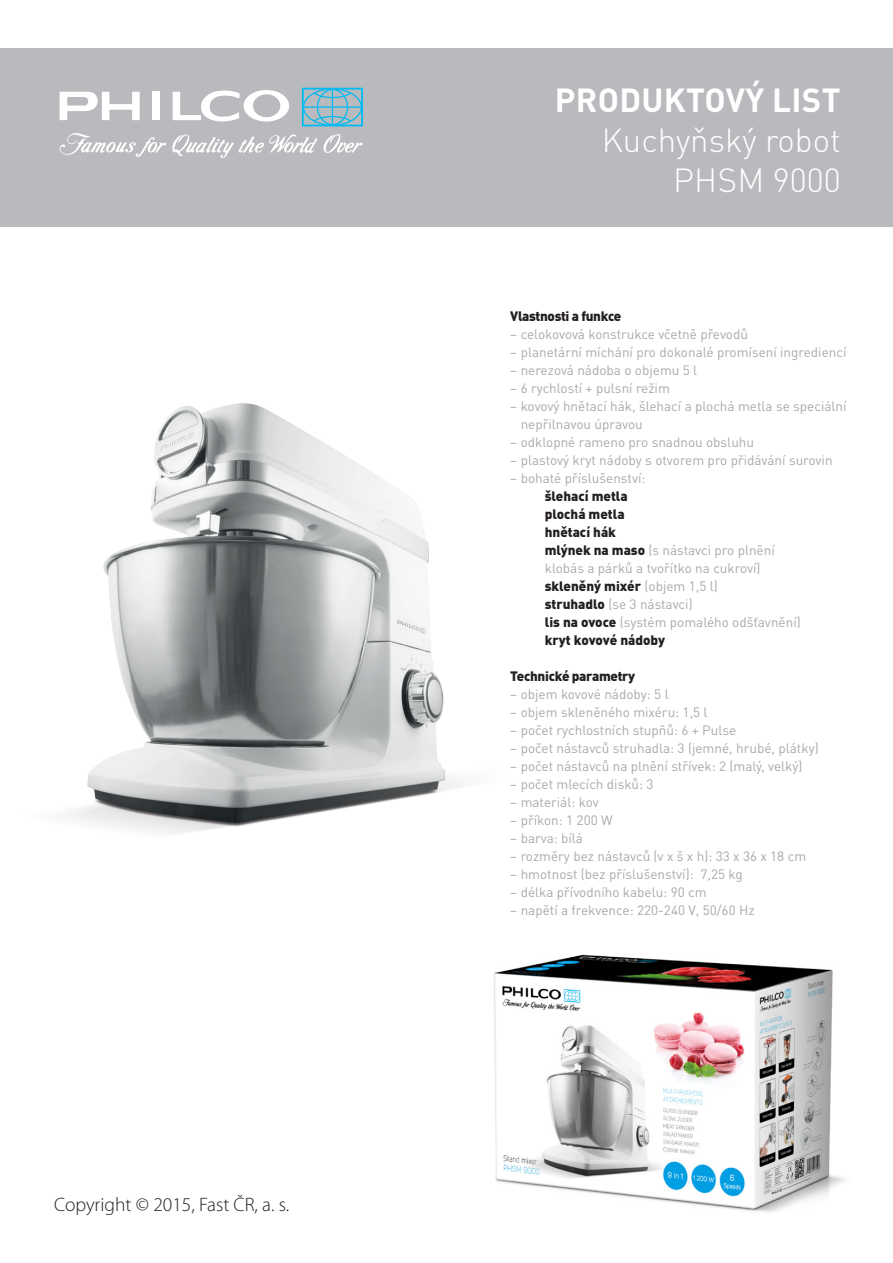
<style>
.page{position:relative;width:893px;height:1263px;background:#fff}
.page>*{position:absolute;margin:0;border:0;box-sizing:border-box;transform-origin:0 0}
.t1{font:300 33px/39.6px "DIN Pro";color:#fff;text-align:right}
.t2{font:700 33px "DIN Pro";letter-spacing:.01em;color:#fff}
.t3{font:300 19.5px "Myriad Pro";color:#231f20}
.t4{font:13.5px/18px "DIN Pro";color:#a8a9ad}
.t5{font:900 13.5px "DIN Pro";color:#231f20}
.t6{font:900 13.5px "DIN Pro";letter-spacing:-.025em;color:#231f20}
.s1{font-weight:900;color:#231f20}
.s2{font-weight:400;color:#a8a9ad}
</style>
<div class="page">
<img style="left:494px;top:955px;width:352px;height:257px">
<div style="left:0;top:48px;width:893px;height:179px;background:#b9babd"></div>
<svg style="left:60px;top:88px;width:303px;height:70px"></svg>
<img style="left:67px;top:403px;width:532px;height:590px">
<p class="t3" style="left:54px;top:1193px;width:237px">Copyright © 2015, Fast ČR, a. s.</p>
<p class="t2" style="left:555px;top:78px;width:287px">PRODUKTOVÝ LIST</p>
<p class="t1" style="left:602px;top:119px;width:241px">Kuchyňský robot<br>PHSM 9000</p>
<p class="t6" style="left:510px;top:307px;width:113px">Vlastnosti a funkce</p>
<p class="t4" style="left:510px;top:325px;width:239px">– celokovová konstrukce včetně převodů</p>
<p class="t4" style="left:510px;top:343px;width:338px">– planetární míchání pro dokonalé promísení ingrediencí</p>
<p class="t4" style="left:510px;top:361px;width:188px">– nerezová nádoba o objemu 5 l</p>
<p class="t4" style="left:510px;top:379px;width:161px">– 6 rychlostí + pulsní režim</p>
<p class="t4" style="left:521px;top:397px;width:327px;text-indent:-10px">– kovový hnětací hák, šlehací a plochá metla se speciální nepřilnavou úpravou</p>
<p class="t4" style="left:510px;top:433px;width:245px">– odklopné rameno pro snadnou obsluhu</p>
<p class="t4" style="left:510px;top:451px;width:324px">– plastový kryt nádoby s otvorem pro přidávání surovin</p>
<p class="t4" style="left:510px;top:469px;width:137px">– bohaté příslušenství:</p>
<p class="t5" style="left:545px;top:487px;width:84px">šlehací metla</p>
<p class="t5" style="left:545px;top:505px;width:81px">plochá metla</p>
<p class="t5" style="left:545px;top:523px;width:73px">hnětací hák</p>
<p class="t4" style="left:545px;top:541px;width:231px"><span class="s1">mlýnek na maso</span> (s nástavci pro plnění</p>
<p class="t4" style="left:545px;top:559px;width:217px">klobás a párků a tvořítko na cukroví)</p>
<p class="t5" style="left:545px;top:577px;width:175px">skleněný mixér <span class="s2">(objem 1,5 l)</span></p>
<p class="t4" style="left:545px;top:595px;width:149px"><span class="s1">struhadlo</span> (se 3 nástavci)</p>
<p class="t4" style="left:545px;top:613px;width:257px"><span class="s1">lis na ovoce</span> (systém pomalého odšťavnění)</p>
<p class="t5" style="left:545px;top:631px;width:122px">kryt kovové nádoby</p>
<p class="t6" style="left:510px;top:667px;width:126px">Technické parametry</p>
<p class="t4" style="left:510px;top:685px;width:160px">– objem kovové nádoby: 5 l</p>
<p class="t4" style="left:510px;top:703px;width:199px">– objem skleněného mixéru: 1,5 l</p>
<p class="t4" style="left:510px;top:721px;width:227px">– počet rychlostních stupňů: 6 + Pulse</p>
<p class="t4" style="left:510px;top:739px;width:310px">– počet nástavců struhadla: 3 (jemné, hrubé, plátky)</p>
<p class="t4" style="left:510px;top:757px;width:294px">– počet nástavců na plnění střívek: 2 (malý, velký)</p>
<p class="t4" style="left:510px;top:775px;width:145px">– počet mlecích disků: 3</p>
<p class="t4" style="left:510px;top:793px;width:90px">– materiál: kov</p>
<p class="t4" style="left:510px;top:811px;width:104px">– příkon: 1 200 W</p>
<p class="t4" style="left:510px;top:829px;width:74px">– barva: bílá</p>
<p class="t4" style="left:510px;top:847px;width:297px">– rozměry bez nástavců (v x š x h): 33 x 36 x 18 cm</p>
<p class="t4" style="left:510px;top:865px;width:234px">– hmotnost (bez příslušenství): 7,25 kg</p>
<p class="t4" style="left:510px;top:883px;width:198px">– délka přívodního kabelu: 90 cm</p>
<p class="t4" style="left:510px;top:901px;width:246px">– napětí a frekvence: 220-240 V, 50/60 Hz</p>
</div>
